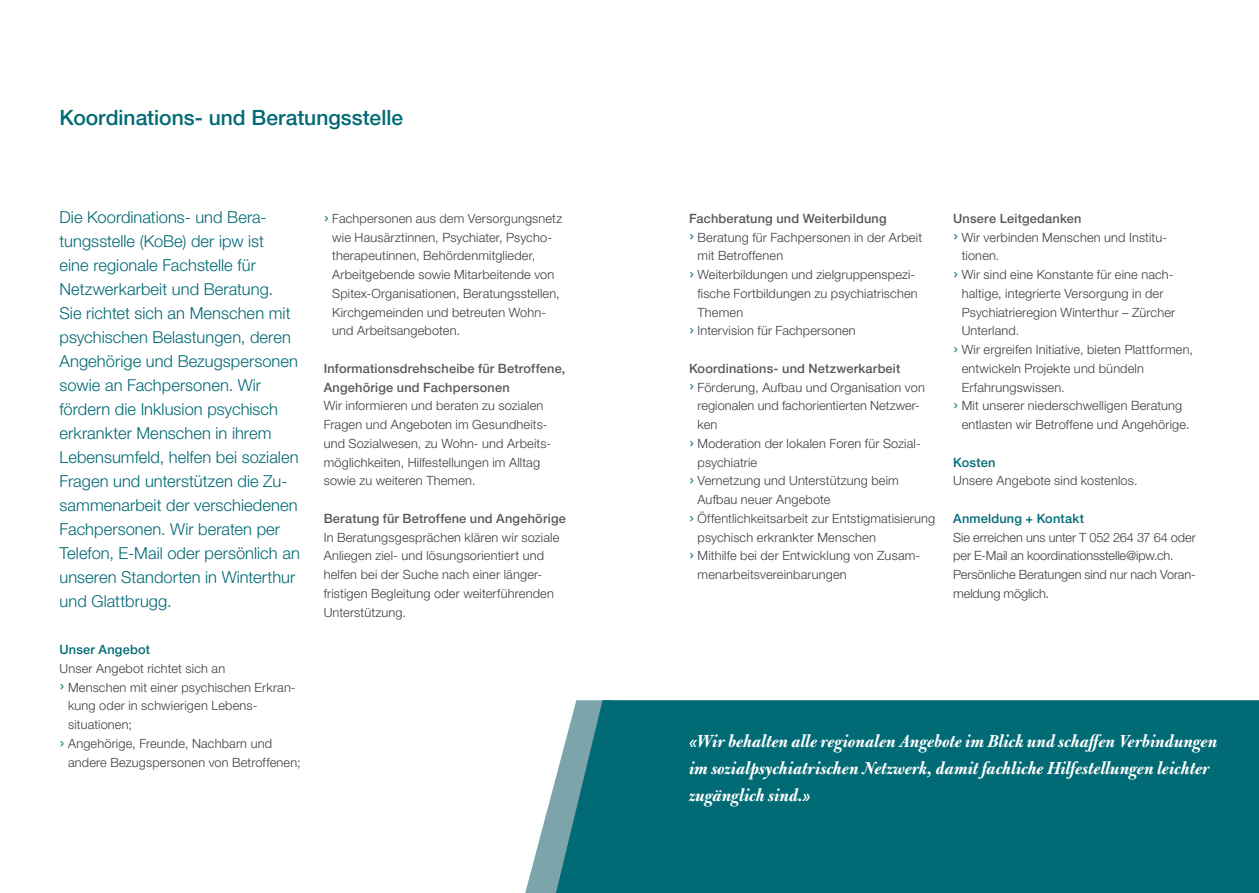
<style>
.page{position:relative;width:1259px;height:893px;background:#fff}
.page>*{position:absolute;margin:0;border:0;box-sizing:border-box;transform-origin:0 0}
.ipw_Headline{font:500 21px "Helvetica Neue LT Pro";color:#006a75}
.ipw_Zitat{font:19.5px/27px "Bulmer MT Pro Bold Italic Disp";letter-spacing:.005em;color:#fff}
.ipw_Lead{font:300 16.5px/24px "Helvetica Neue LT Pro";letter-spacing:.005em;color:#006a75}
.ipw_Lauftext{font:300 12.75px/18.8px "Helvetica Neue LT Pro";letter-spacing:.015em;color:#3e3e3f}
.ipw_Untertitel{font:500 12.75px/18.8px "Helvetica Neue LT Pro";letter-spacing:.015em;color:#57585a}
.ipw_Lauftext-2{font:300 12.75px/18.8px "Helvetica Neue LT Pro";letter-spacing:-.005em;color:#3e3e3f}
.ipw_Untertitel-2{font:500 12.75px "Helvetica Neue LT Pro";letter-spacing:.015em;color:#006a75}
.s1{font-size:19.5px;color:#006a75}
</style>
<div class="page">
<svg style="left:525px;top:777px;width:31px;height:116px"></svg>
<div style="left:556px;top:700px;width:703px;height:193px;background:#006a75"></div>
<p class="ipw_Headline" style="left:60px;top:105px;width:345px">Koordinations- und Beratungsstelle</p>
<p class="ipw_Lead" style="left:60px;top:205px;width:242px">Die Koordinations- und Bera&shy;tungsstelle (KoBe) der ipw ist<br>eine regionale Fachstelle für<br>Netzwerkarbeit und Beratung.<br>Sie richtet sich an Menschen mit psychischen Belastungen, deren<br>Angehörige und Bezugspersonen sowie an Fachpersonen. Wir fördern die Inklusion psychisch erkrankter Menschen in ihrem<br>Lebensumfeld, helfen bei sozialen<br>Fragen und unterstützen die Zu&shy;sammenarbeit der verschiedenen<br>Fachpersonen. Wir beraten per<br>Telefon, E-Mail oder persönlich an unseren Standorten in Winterthur und Glattbrugg.</p>
<p class="ipw_Untertitel-2" style="left:60px;top:642px;width:92px">Unser Angebot</p>
<p class="ipw_Lauftext" style="left:60px;top:659px;width:167px">Unser Angebot richtet sich an</p>
<p class="ipw_Lauftext" style="left:68px;top:677px;width:229px;text-indent:-9px"><span class="s1">›</span> Menschen mit einer psychischen Erkran&shy;kung oder in schwierigen Lebens&shy;situationen;</p>
<p class="ipw_Lauftext" style="left:68px;top:734px;width:234px;text-indent:-9px"><span class="s1">›</span> Angehörige, Freunde, Nachbarn und andere Bezugspersonen von Betroffenen;</p>
<p class="ipw_Lauftext" style="left:332px;top:209px;width:231px;text-indent:-9px"><span class="s1">›</span> Fachpersonen aus dem Versorgungsnetz wie Hausärztinnen, Psychiater, Psycho&shy;therapeutinnen, Behördenmitglieder, Arbeitgebende sowie Mitarbeitende von Spitex-Organisationen, Beratungsstellen, Kirchgemeinden und betreuten Wohn&shy;und Arbeitsangeboten.</p>
<p class="ipw_Untertitel" style="left:324px;top:359px;width:243px">Informationsdrehscheibe für Betroffene,<br>Angehörige und Fachpersonen</p>
<p class="ipw_Lauftext" style="left:324px;top:396px;width:229px">Wir informieren und beraten zu sozialen Fragen und Angeboten im Gesundheits&shy;und Sozialwesen, zu Wohn- und Arbeits&shy;möglichkeiten, Hilfestellungen im Alltag sowie zu weiteren Themen.</p>
<p class="ipw_Untertitel" style="left:324px;top:509px;width:244px">Beratung für Betroffene und Angehörige</p>
<p class="ipw_Lauftext" style="left:324px;top:527px;width:237px">In Beratungsgesprächen klären wir soziale Anliegen ziel- und lösungsorientiert und helfen bei der Suche nach einer länger&shy;fristigen Begleitung oder weiterführenden Unterstützung.</p>
<p class="ipw_Untertitel" style="left:689px;top:209px;width:199px">Fachberatung und Weiterbildung</p>
<p class="ipw_Lauftext" style="left:697px;top:227px;width:226px;text-indent:-9px"><span class="s1">›</span> Beratung für Fachpersonen in der Arbeit mit Betroffenen</p>
<p class="ipw_Lauftext" style="left:697px;top:265px;width:222px;text-indent:-9px"><span class="s1">›</span> Weiterbildungen und zielgruppenspezi&shy;fische Fortbildungen zu psychiatrischen<br>Themen</p>
<p class="ipw_Lauftext" style="left:689px;top:321px;width:168px"><span class="s1">›</span> Intervision für Fachpersonen</p>
<p class="ipw_Untertitel" style="left:689px;top:359px;width:213px">Koordinations- und Netzwerkarbeit</p>
<p class="ipw_Lauftext" style="left:697px;top:377px;width:229px;text-indent:-9px"><span class="s1">›</span> Förderung, Aufbau und Organisation von regionalen und fachorientierten Netzwer&shy;ken</p>
<p class="ipw_Lauftext" style="left:697px;top:434px;width:225px;text-indent:-9px"><span class="s1">›</span> Moderation der lokalen Foren für Sozial&shy;psychiatrie</p>
<p class="ipw_Lauftext" style="left:697px;top:471px;width:203px;text-indent:-9px"><span class="s1">›</span> Vernetzung und Unterstützung beim<br>Aufbau neuer Angebote</p>
<p class="ipw_Lauftext" style="left:697px;top:509px;width:239px;text-indent:-9px"><span class="s1">›</span> Öffentlichkeitsarbeit zur Entstigmatisierung psychisch erkrankter Menschen</p>
<p class="ipw_Lauftext" style="left:697px;top:546px;width:224px;text-indent:-9px"><span class="s1">›</span> Mithilfe bei der Entwicklung von Zusam&shy;menarbeitsvereinbarungen</p>
<p class="ipw_Untertitel" style="left:953px;top:209px;width:130px">Unsere Leitgedanken</p>
<p class="ipw_Lauftext" style="left:961px;top:227px;width:207px;text-indent:-9px"><span class="s1">›</span> Wir verbinden Menschen und Institu&shy;tionen.</p>
<p class="ipw_Lauftext" style="left:961px;top:265px;width:215px;text-indent:-9px"><span class="s1">›</span> Wir sind eine Konstante für eine nach&shy;haltige, integrierte Versorgung in der Psychiatrieregion Winterthur – Zürcher Unterland.</p>
<p class="ipw_Lauftext" style="left:961px;top:340px;width:233px;text-indent:-9px"><span class="s1">›</span> Wir ergreifen Initiative, bieten Plattformen, entwickeln Projekte und bündeln<br>Erfahrungswissen.</p>
<p class="ipw_Lauftext" style="left:961px;top:396px;width:229px;text-indent:-9px"><span class="s1">›</span> Mit unserer niederschwelligen Beratung entlasten wir Betroffene und Angehörige.</p>
<p class="ipw_Untertitel-2" style="left:953px;top:454px;width:44px">Kosten</p>
<p class="ipw_Lauftext" style="left:953px;top:471px;width:186px">Unsere Angebote sind kostenlos.</p>
<p class="ipw_Untertitel-2" style="left:953px;top:511px;width:132px">Anmeldung + Kontakt</p>
<p class="ipw_Lauftext-2" style="left:953px;top:527px;width:244px">Sie erreichen uns unter T 052 264 37 64 oder per E-Mail an koordinationsstelle@ipw.ch.<br>Persönliche Beratungen sind nur nach Voran&shy;meldung möglich.</p>
<p class="ipw_Zitat" style="left:689px;top:728px;width:530px">«Wir behalten alle regionalen Angebote im Blick und schaffen Verbindungen im sozialpsychiatrischen Netzwerk, damit fachliche Hilfestellungen leichter zugänglich sind.»</p>
</div>
